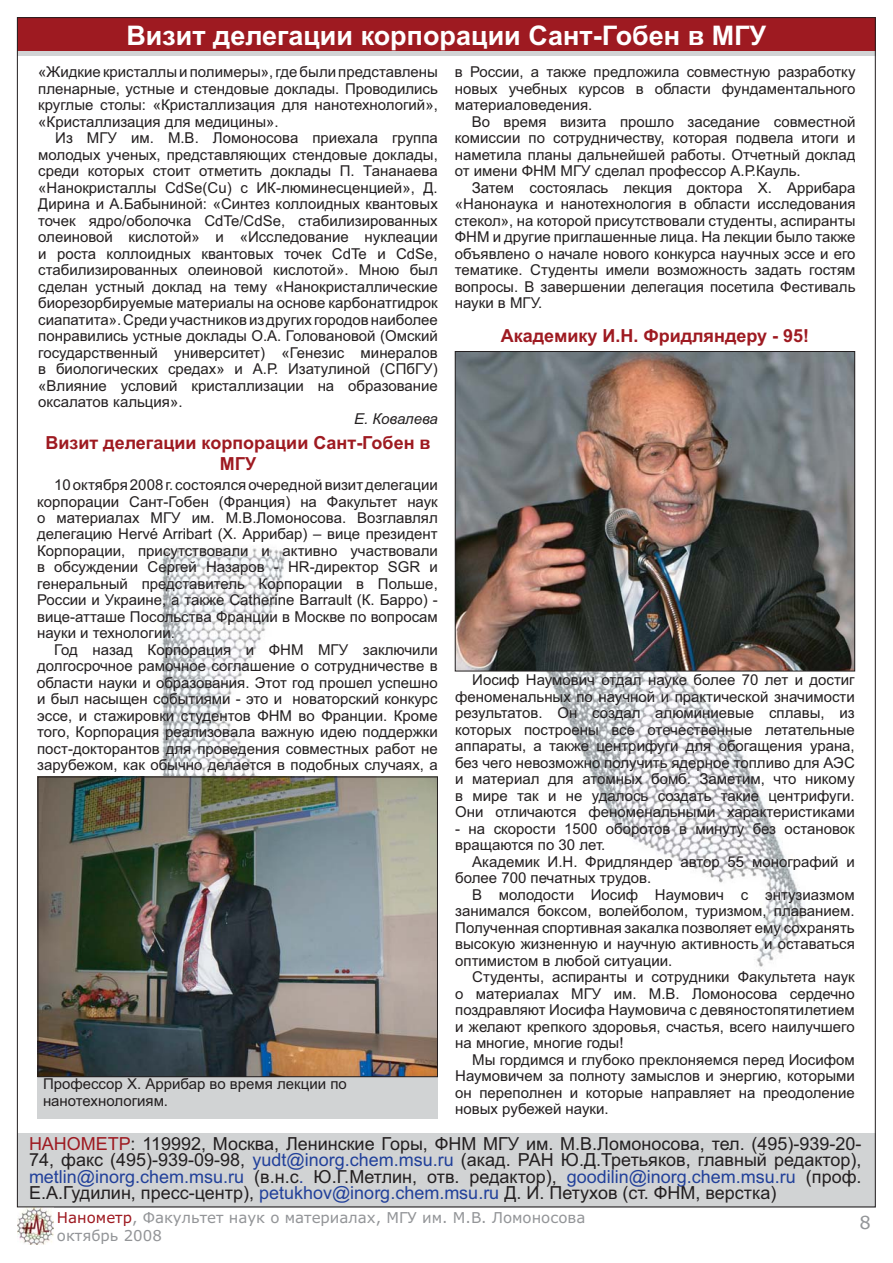
<style>
.page{position:relative;width:893px;height:1263px;background:#fff}
.page>*{position:absolute;margin:0;border:0;box-sizing:border-box;transform-origin:0 0}
.t1{font:700 27px "Arial";color:#fff}
.t2{font:18px/16.5px "Arial";color:#231f20;text-align:justify}
.t3{font:700 18px/21.6px "Arial";color:#9e1a21;text-align:center}
.t4{font:18px "Verdana";color:#939598}
.t5{font:15px/16.5px "Arial";color:#231f20;text-align:justify}
.t6{font:15px/18px "Verdana";color:#939598}
.t7{font:italic 15px "Arial";color:#231f20}
.s1{color:#9e1a21}
.s2{color:#21409a}
</style>
<div class="page">
<img style="left:133px;top:547px;width:200px;height:230px">
<img style="left:506px;top:671px;width:319px;height:296px">
<div style="left:17px;top:1133px;width:859px;height:74px;background:#d1d3d4"></div>
<div style="left:37px;top:1073px;width:400px;height:45px;background:#d1d3d4"></div>
<img style="left:17px;top:1207px;width:37px;height:38px">
<div style="left:17px;top:17px;width:859px;height:34px;background:#9e1a21"></div>
<div style="left:17px;top:51px;width:859px;height:5px;background:#d1d3d4"></div>
<img style="left:457px;top:353px;width:396px;height:316px">
<div style="left:455px;top:351px;width:400px;height:320px;border:1px solid #231f20"></div>
<img style="left:40px;top:779px;width:396px;height:296px">
<div style="left:38px;top:777px;width:400px;height:300px;border:1px solid #231f20"></div>
<h1 class="t1" style="left:126px;top:20px;width:641px">Визит делегации корпорации Сант-Гобен в МГУ</h1>
<p class="t5" style="left:38px;top:65px;width:401px">«Жидкие кристаллы и полимеры», где были представлены пленарные, устные и стендовые доклады. Проводились круглые столы: «Кристаллизация для нанотехнологий», «Кристаллизация для медицины».</p>
<p class="t5" style="left:38px;top:131px;width:401px;text-indent:17px">Из МГУ им. М.В. Ломоносова приехала группа молодых ученых, представляющих стендовые доклады, среди которых стоит отметить доклады П. Тананаева «Нанокристаллы CdSe(Cu) с ИК-люминесценцией», Д.<br>Дирина и А.Бабыниной: «Синтез коллоидных квантовых точек ядро/оболочка CdTe/CdSe, стабилизированных олеиновой кислотой» и «Исследование нуклеации и роста коллоидных квантовых точек CdTe и CdSe, стабилизированных олеиновой кислотой». Мною был сделан устный доклад на тему «Нанокристаллические биорезорбируемые материалы на основе карбонатгидрок сиапатита». Среди участников из других городов наиболее понравились устные доклады О.А. Головановой (Омский государственный университет) «Генезис минералов в биологических средах» и А.Р. Изатулиной (СПбГУ) «Влияние условий кристаллизации на образование оксалатов кальция».</p>
<p class="t7" style="left:354px;top:410px;width:85px">Е. Ковалева</p>
<p class="t5" style="left:455px;top:65px;width:402px">в России, а также предложила совместную разработку новых учебных курсов в области фундаментального материаловедения.</p>
<p class="t5" style="left:455px;top:115px;width:402px;text-indent:17px">Во время визита прошло заседание совместной комиссии по сотрудничеству, которая подвела итоги и наметила планы дальнейшей работы. Отчетный доклад от имени ФНМ МГУ сделал профессор А.Р.Кауль.</p>
<p class="t5" style="left:455px;top:181px;width:402px;text-indent:17px">Затем состоялась лекция доктора Х. Аррибара «Нанонаука и нанотехнология в области исследования стекол», на которой присутствовали студенты, аспиранты ФНМ и другие приглашенные лица. На лекции было также объявлено о начале нового конкурса научных эссе и его тематике. Студенты имели возможность задать гостям вопросы. В завершении делегация посетила Фестиваль науки в МГУ.</p>
<p class="t3" style="left:501px;top:325px;width:310px">Академику И.Н. Фридляндеру - 95!</p>
<p class="t3" style="left:45px;top:432px;width:387px">Визит делегации корпорации Сант-Гобен в<br>МГУ</p>
<p class="t5" style="left:37px;top:478px;width:402px;text-indent:17px">10 октября 2008 г. состоялся очередной визит делегации корпорации Сант-Гобен (Франция) на Факультет наук о материалах МГУ им. М.В.Ломоносова. Возглавлял делегацию Hervé Arribart (Х. Аррибар) – вице президент Корпорации, присутствовали и активно участвовали в обсуждении Сергей Назаров - HR-директор SGR и генеральный представитель Корпорации в Польше, России и Украине, а также Catherine Barrault (К. Барро) - вице-атташе Посольства Франции в Москве по вопросам науки и технологии.</p>
<p class="t5" style="left:37px;top:643px;width:402px;text-indent:17px">Год назад Корпорация и ФНМ МГУ заключили долгосрочное рамочное соглашение о сотрудничестве в области науки и образования. Этот год прошел успешно и был насыщен событиями - это и новаторский конкурс эссе, и стажировки студентов ФНМ во Франции. Кроме того, Корпорация реализовала важную идею поддержки пост-докторантов для проведения совместных работ не зарубежом, как обычно делается в подобных случаях, а</p>
<p class="t5" style="left:43px;top:1077px;width:305px">Профессор Х. Аррибар во время лекции по нанотехнологиям.</p>
<p class="t5" style="left:455px;top:673px;width:401px;text-indent:17px">Иосиф Наумович отдал науке более 70 лет и достиг феноменальных по научной и практической значимости результатов. Он создал алюминиевые сплавы, из которых построены все отечественные летательные аппараты, а также центрифуги для обогащения урана, без чего невозможно получить ядерное топливо для АЭС и материал для атомных бомб. Заметим, что никому в мире так и не удалось создать такие центрифуги.<br>Они отличаются феноменальными характеристиками</p>
<p class="t5" style="left:455px;top:822px;width:401px">- на скорости 1500 оборотов в минуту без остановок вращаются по 30 лет.</p>
<p class="t5" style="left:455px;top:855px;width:401px;text-indent:17px">Академик И.Н. Фридляндер автор 55 монографий и более 700 печатных трудов.</p>
<p class="t5" style="left:455px;top:888px;width:401px;text-indent:17px">В молодости Иосиф Наумович с энтузиазмом занимался боксом, волейболом, туризмом, плаванием.<br>Полученная спортивная закалка позволяет ему сохранять высокую жизненную и научную активность и оставаться оптимистом в любой ситуации.</p>
<p class="t5" style="left:455px;top:970px;width:401px;text-indent:17px">Студенты, аспиранты и сотрудники Факультета наук о материалах МГУ им. М.В. Ломоносова сердечно поздравляют Иосифа Наумовича с девяностопятилетием и желают крепкого здоровья, счастья, всего наилучшего на многие, многие годы!</p>
<p class="t5" style="left:455px;top:1053px;width:401px;text-indent:17px">Мы гордимся и глубоко преклоняемся перед Иосифом Наумовичем за полноту замыслов и энергию, которыми он переполнен и которые направляет на преодоление новых рубежей науки.</p>
<p class="t2" style="left:29px;top:1137px;width:834px"><span class="s1">НАНОМЕТР</span>: 119992, Москва, Ленинские Горы, ФНМ МГУ им. М.В.Ломоносова, тел. (495)-939-20- 74, факс (495)-939-09-98, <span class="s2">yudt@inorg.chem.msu.ru</span> (акад. РАН Ю.Д.Третьяков, главный редактор), <span class="s2">metlin@inorg.chem.msu.ru</span> (в.н.с<span class="s2">.</span> Ю.Г.Метлин, отв. редактор), <span class="s2">goodilin@inorg.chem.msu.ru</span> (проф.<br>Е.А.Гудилин, пресс-центр), <span class="s2">petukhov@inorg.chem.msu.ru</span> Д. И. Петухов (ст. ФНМ, верстка)</p>
<p class="t6" style="left:57px;top:1209px;width:530px"><span class="s1">Нанометр</span>, Факультет наук о материалах, МГУ им. М.В. Ломоносова октябрь 2008</p>
<p class="t4" style="left:859px;top:1212px;width:13px">8</p>
</div>
